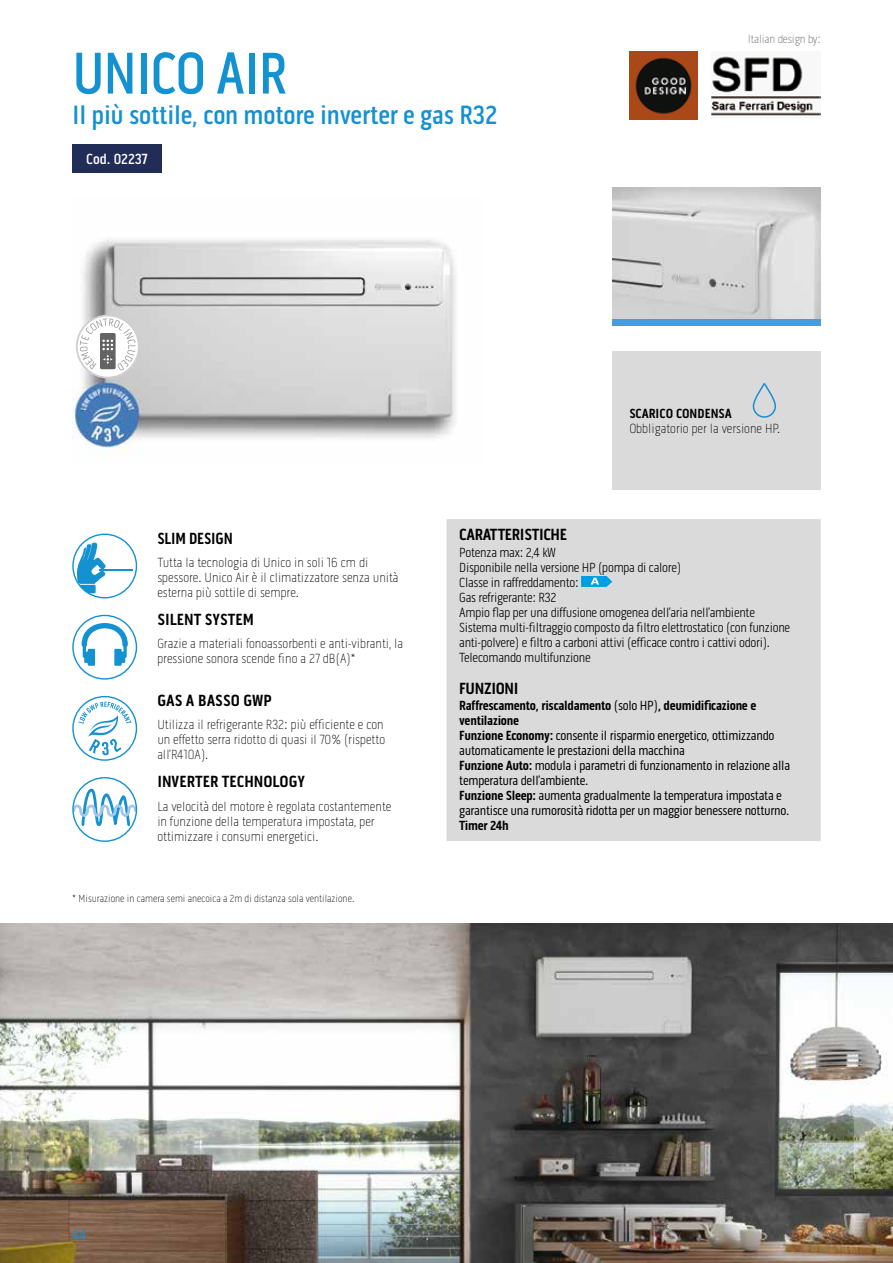
<style>
.page{position:relative;width:893px;height:1263px;background:#fff}
.page>*{position:absolute;margin:0;border:0;box-sizing:border-box;transform-origin:0 0}
.t1{font:500 60px "Pill Gothic 300 mg";letter-spacing:-.02em;color:#1391d1;scale:.95 1}
.t2{font:500 27px "Pill Gothic 300 mg";letter-spacing:-.01em;color:#1391d1}
.t3{font:700 16.5px "Pill Gothic 300 mg";color:#000}
.t4{font:700 16.5px "Pill Gothic 300 mg";letter-spacing:-.02em;color:#000}
.t5{font:700 16.5px "Pill Gothic 300 mg";color:#000;scale:.95 1}
.t6{font:500 15px "Pill Gothic 300 mg";color:#fff}
.t7{font:15px "Pill Gothic 300 mg";color:#1391d1}
.t8{font:100 13.5px/15px "Pill Gothic 300 mg";color:#000}
.t9{font:13.5px/15px "Pill Gothic 300 mg";letter-spacing:-.02em;color:#000}
.t10{font:300 13.5px/15px "Pill Gothic 300 mg";letter-spacing:-.02em;color:#000}
.t11{font:700 13.5px "Pill Gothic 300 mg";color:#000}
.t12{font:700 13.5px "Pill Gothic 300 mg";letter-spacing:-.02em;color:#000}
.t13{font:100 12px "Pill Gothic 300 mg";letter-spacing:-.01em;color:#646363}
.t14{font:100 10.5px "Pill Gothic 300 mg";color:#000}
.s1{font-weight:700}
</style>
<div class="page">
<img style="left:72px;top:240px;width:384px;height:216px">
<img style="left:612px;top:187px;width:209px;height:132px">
<div style="left:612px;top:319px;width:209px;height:7px;background:#499bd8"></div>
<img style="left:0;top:923px;width:893px;height:340px">
<div style="left:446px;top:519px;width:375px;height:322px;background:#dadada"></div>
<svg style="left:581px;top:576px;width:31px;height:11px"></svg>
<svg style="left:77px;top:542px;width:29px;height:42px"></svg>
<svg style="left:77px;top:585px;width:19px;height:8px"></svg>
<hr style="left:99px;top:569px;width:33px;height:2px;background:#1391d1">
<div style="left:72px;top:534px;width:65px;height:64px;border:1px solid #1391d1;border-radius:50%"></div>
<svg style="left:82px;top:623px;width:46px;height:43px"></svg>
<div style="left:72px;top:615px;width:65px;height:65px;border:1px solid #1391d1;border-radius:50%"></div>
<div style="left:72px;top:696px;width:65px;height:65px;border:1px solid #1391d1;border-radius:50%"></div>
<svg style="left:78px;top:702px;width:53px;height:53px"></svg>
<svg style="left:73px;top:788px;width:63px;height:38px"></svg>
<div style="left:72px;top:777px;width:65px;height:65px;border:1px solid #1391d1;border-radius:50%"></div>
<div style="left:612px;top:351px;width:209px;height:139px;background:#dadada"></div>
<div style="left:72px;top:144px;width:89px;height:29px;background:#212d57"></div>
<svg style="left:77px;top:315px;width:62px;height:63px"></svg>
<div style="left:76px;top:315px;width:64px;height:63px;border:2px solid #d0d0d0;border-radius:50%"></div>
<svg style="left:80px;top:318px;width:56px;height:52px"></svg>
<img style="left:629px;top:51px;width:68px;height:68px">
<img style="left:711px;top:56px;width:110px;height:60px">
<div style="left:753px;top:383px;width:23px;height:35px;border:2px solid #1391d1;border-radius:11px"></div>
<h1 class="t1" style="left:72px;top:38px;width:227px">UNICO AIR</h1>
<h2 class="t2" style="left:72px;top:99px;width:426px">Il più sottile, con motore inverter e gas R32</h2>
<p class="t6" style="left:86px;top:150px;width:63px">Cod. 02237</p>
<p class="t13" style="left:748px;top:32px;width:74px">Italian design by:</p>
<p class="t11" style="left:629px;top:405px;width:104px">SCARICO CONDENSA</p>
<p class="t8" style="left:629px;top:421px;width:153px">Obbligatorio per la versione HP.</p>
<p class="t5" style="left:157px;top:529px;width:81px">SLIM DESIGN</p>
<p class="t8" style="left:157px;top:555px;width:243px">Tutta la tecnologia di Unico in soli 16 cm di spessore. Unico Air è il climatizzatore senza unità esterna più sottile di sempre.</p>
<p class="t3" style="left:157px;top:610px;width:98px">SILENT SYSTEM</p>
<p class="t8" style="left:157px;top:636px;width:247px">Grazie a materiali fonoassorbenti e anti-vibranti, la pressione sonora scende fino a 27 dB(A)*</p>
<p class="t3" style="left:157px;top:691px;width:116px">GAS A BASSO GWP</p>
<p class="t8" style="left:157px;top:717px;width:229px;text-align:justify">Utilizza il refrigerante R32: più efficiente e con un effetto serra ridotto di quasi il 70% (rispetto all’R410A).</p>
<p class="t3" style="left:157px;top:772px;width:149px">INVERTER TECHNOLOGY</p>
<p class="t8" style="left:157px;top:799px;width:236px">La velocità del motore è regolata costantemente in funzione della temperatura impostata, per ottimizzare i consumi energetici.</p>
<p class="t14" style="left:72px;top:892px;width:284px">* Misurazione in camera semi anecoica a 2m di distanza sola ventilazione.</p>
<p class="t4" style="left:459px;top:525px;width:109px">CARATTERISTICHE</p>
<p class="t10" style="left:459px;top:545px;width:333px">Potenza max: 2,4 kW<br>Disponibile nella versione HP (pompa di calore)<br>Classe in raffreddamento:<br>Gas refrigerante: R32<br>Ampio flap per una diffusione omogenea dell’aria nell’ambiente Sistema multi-filtraggio composto da filtro elettrostatico (con funzione anti-polvere) e filtro a carboni attivi (efficace contro i cattivi odori).<br>Telecomando multifunzione</p>
<p class="t4" style="left:459px;top:678px;width:61px">FUNZIONI</p>
<p class="t9" style="left:459px;top:698px;width:332px"><span class="s1">Raffrescamento, riscaldamento</span> (solo HP)<span class="s1">, deumidificazione e ventilazione<br>Funzione Economy:</span> consente il risparmio energetico, ottimizzando automaticamente le prestazioni della macchina<br><span class="s1">Funzione Auto:</span> modula i parametri di funzionamento in relazione alla temperatura dell’ambiente.<br><span class="s1">Funzione Sleep:</span> aumenta gradualmente la temperatura impostata e garantisce una rumorosità ridotta per un maggior benessere notturno.</p>
<p class="t12" style="left:459px;top:818px;width:51px">Timer 24h</p>
<p class="t7" style="left:72px;top:1226px;width:16px">44</p>
</div>
